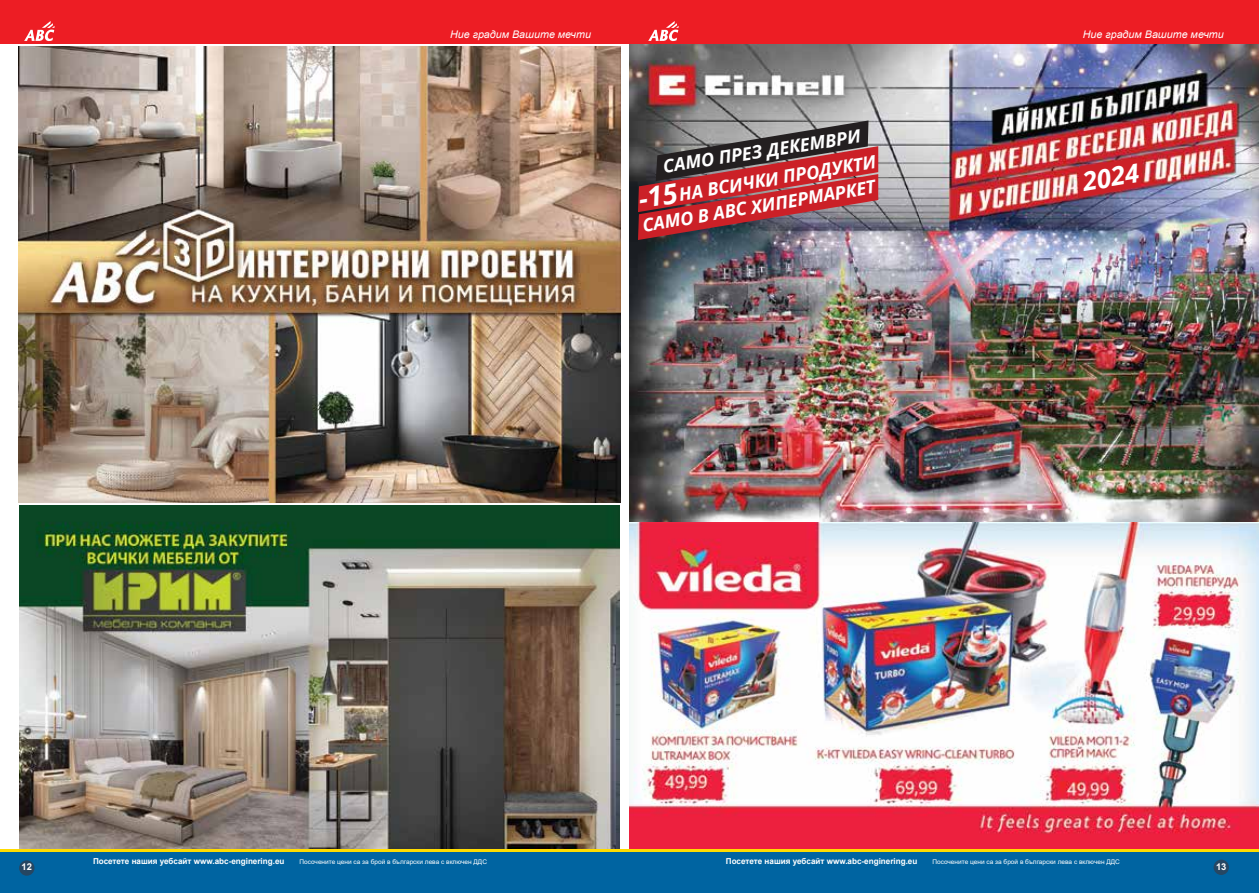
<style>
.page{position:relative;width:1259px;height:893px;background:#fff}
.page>*{position:absolute;margin:0;border:0;box-sizing:border-box;transform-origin:0 0}
.t1{font:italic 700 25.8px "Noto Sans";color:#fff}
.t2{font:italic 700 18px "Noto Sans";color:#fff}
.t3{font:italic 10.5px "Arial";color:#fff}
.t4{font:700 9.45px "Arial";color:#fff}
.t5{font:700 8.25px "Arial";color:#fff}
.t6{font:6.45px "Arial";color:#fff}
</style>
<div class="page">
<img style="left:19px;top:505px;width:600px;height:344px">
<img style="left:19px;top:47px;width:601px;height:456px">
<img style="left:629px;top:44px;width:630px;height:805px">
<svg style="left:1079px;top:158px;width:62px;height:40px;background:#bb2b36"></svg>
<div style="left:0;top:0;width:629px;height:44px;background:#ed1d24"></div>
<div style="left:629px;top:0;width:630px;height:44px;background:#ed1d24"></div>
<div style="left:0;top:849px;width:629px;height:44px;background:#0064a1"></div>
<div style="left:629px;top:849px;width:630px;height:44px;background:#0064a1"></div>
<hr style="left:0;top:849px;width:629px;height:3px;background:#ffdc00">
<hr style="left:629px;top:849px;width:630px;height:3px;background:#ffdc00">
<svg style="left:648px;top:21px;width:30px;height:20px"></svg>
<svg style="left:24px;top:21px;width:30px;height:20px"></svg>
<div style="left:1213px;top:860px;width:16px;height:15px;background:#264763;border-radius:50%"></div>
<div style="left:19px;top:860px;width:15px;height:16px;background:#264662;border-radius:50%"></div>
<svg style="left:638px;top:120px;width:240px;height:120px;background:#8b4147"></svg>
<h3 class="t3" style="left:450px;top:28px;width:142px">Ние градим Вашите мечти</h3>
<h3 class="t3" style="left:1082px;top:28px;width:142px">Ние градим Вашите мечти</h3>
<h2 class="t2" style="left:661px;top:154px;width:201px;rotate:-9deg">САМО ПРЕЗ ДЕКЕМВРИ</h2>
<h2 class="t2" style="left:640px;top:214px;width:237px;rotate:-10deg">САМО В ABC ХИПЕРМАРКЕТ</h2>
<h2 class="t2" style="left:677px;top:183px;width:201px;rotate:-10deg">НА ВСИЧКИ ПРОДУКТИ</h2>
<h1 class="t1" style="left:1079px;top:164px;width:58px;rotate:-10deg">2024</h1>
<p class="t5" style="left:93px;top:856px;width:193px">Посетете нашия уебсайт www.abc-enginering.eu</p>
<p class="t6" style="left:299px;top:858px;width:189px">Посочените цени са за брой в български лева с включен ДДС</p>
<p class="t5" style="left:726px;top:856px;width:193px">Посетете нашия уебсайт www.abc-enginering.eu</p>
<p class="t6" style="left:932px;top:858px;width:189px">Посочените цени са за брой в български лева с включен ДДС</p>
<h3 class="t4" style="left:22px;top:860px;width:12px">12</h3>
<h3 class="t4" style="left:1216px;top:860px;width:12px">13</h3>
</div>
